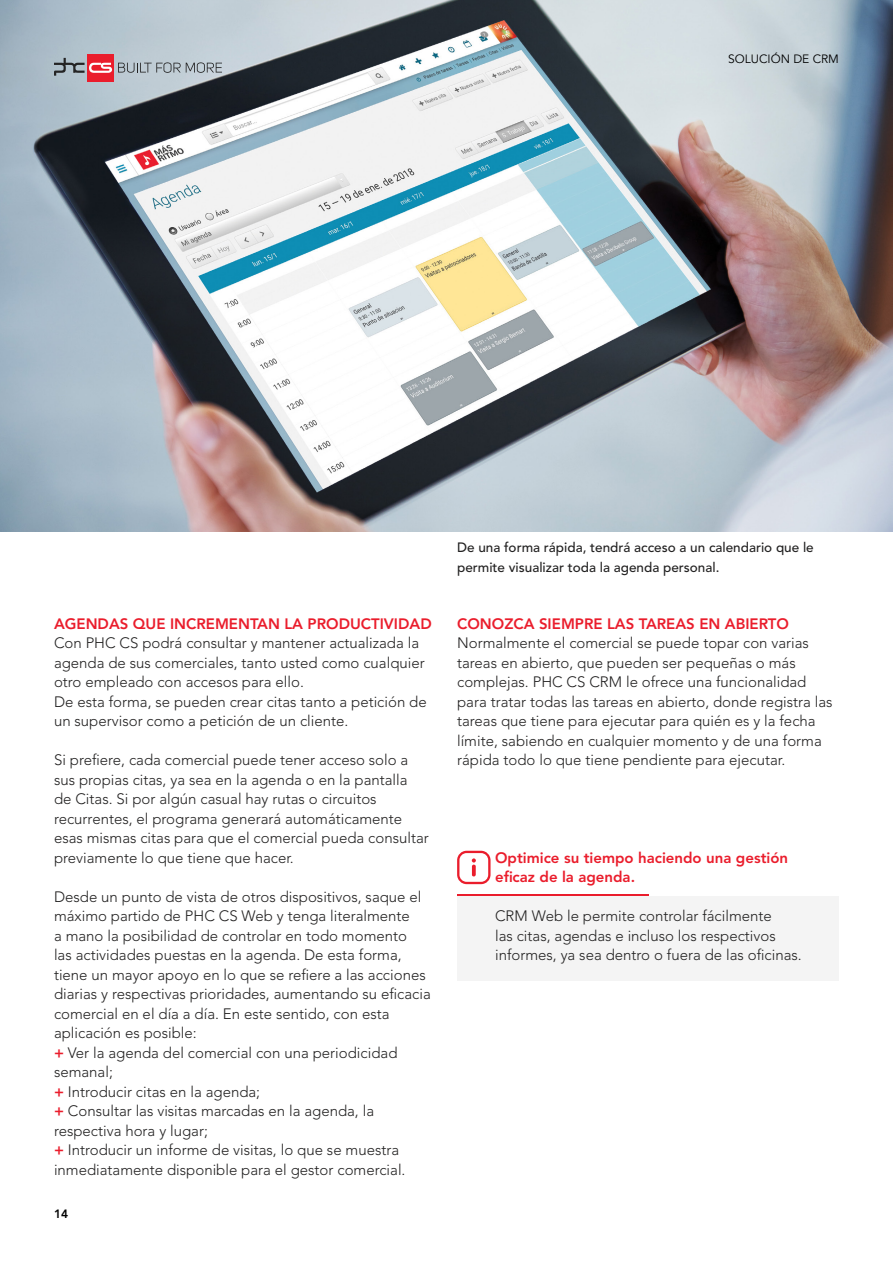
<style>
.page{position:relative;width:893px;height:1263px;background:#fff}
.page>*{position:absolute;margin:0;border:0;box-sizing:border-box;transform-origin:0 0}
.t1{font:300 15px/19.5px "Avenir LT Std";color:#222121}
.t2{font:800 15px/19.5px "Avenir LT Std";color:#ea1d2c}
.t3{font:500 13.5px/19.5px "Avenir LT Std";color:#222121}
.t4{font:12px "Avenir LT Std";color:#000}
.t5{font:800 12px "Avenir LT Std";color:#000}
.s1{font-weight:800;color:#ea1d2c}
</style>
<div class="page">
<img style="left:0;top:0;width:893px;height:531px">
<svg style="left:118px;top:62px;width:104px;height:11px"></svg>
<div style="left:87px;top:54px;width:27px;height:27px;background:#ea1d2c"></div>
<svg style="left:54px;top:58px;width:58px;height:18px"></svg>
<hr style="left:457px;top:894px;width:191px;height:2px;background:#ea1d2c">
<div style="left:457px;top:896px;width:382px;height:85px;background:#f4f4f4"></div>
<svg style="left:457px;top:851px;width:33px;height:33px"></svg>
<p class="t4" style="left:728px;top:52px;width:112px">SOLUCIÓN DE CRM</p>
<p class="t2" style="left:54px;top:614px;width:379px">AGENDAS QUE INCREMENTAN LA PRODUCTIVIDAD</p>
<p class="t1" style="left:54px;top:633px;width:374px">Con PHC CS podrá consultar y mantener actualizada la agenda de sus comerciales, tanto usted como cualquier otro empleado con accesos para ello.<br>De esta forma, se pueden crear citas tanto a petición de un supervisor como a petición de un cliente.</p>
<p class="t1" style="left:54px;top:750px;width:376px">Si prefiere, cada comercial puede tener acceso solo a sus propias citas, ya sea en la agenda o en la pantalla<br>de Citas. Si por algún casual hay rutas o circuitos recurrentes, el programa generará automáticamente esas mismas citas para que el comercial pueda consultar previamente lo que tiene que hacer.</p>
<p class="t1" style="left:54px;top:887px;width:378px">Desde un punto de vista de otros dispositivos, saque el máximo partido de PHC CS Web y tenga literalmente<br>a mano la posibilidad de controlar en todo momento<br>las actividades puestas en la agenda. De esta forma, tiene un mayor apoyo en lo que se refiere a las acciones diarias y respectivas prioridades, aumentando su eficacia comercial en el día a día. En este sentido, con esta aplicación es posible:<br><span class="s1">+</span> Ver la agenda del comercial con una periodicidad semanal;<br><span class="s1">+</span> Introducir citas en la agenda;<br><span class="s1">+</span> Consultar las visitas marcadas en la agenda, la respectiva hora y lugar;<br><span class="s1">+</span> Introducir un informe de visitas, lo que se muestra inmediatamente disponible para el gestor comercial.</p>
<p class="t5" style="left:54px;top:1207px;width:16px">14</p>
<p class="t3" style="left:457px;top:538px;width:358px">De una forma rápida, tendrá acceso a un calendario que le permite visualizar toda la agenda personal.</p>
<p class="t2" style="left:457px;top:614px;width:333px">CONOZCA SIEMPRE LAS TAREAS EN ABIERTO</p>
<p class="t1" style="left:457px;top:633px;width:377px">Normalmente el comercial se puede topar con varias tareas en abierto, que pueden ser pequeñas o más complejas. PHC CS CRM le ofrece una funcionalidad para tratar todas las tareas en abierto, donde registra las tareas que tiene para ejecutar para quién es y la fecha límite, sabiendo en cualquier momento y de una forma rápida todo lo que tiene pendiente para ejecutar.</p>
<p class="t2" style="left:495px;top:848px;width:295px">Optimice su tiempo haciendo una gestión eficaz de la agenda.</p>
<p class="t1" style="left:495px;top:906px;width:308px">CRM Web le permite controlar fácilmente<br>las citas, agendas e incluso los respectivos informes, ya sea dentro o fuera de las oficinas.</p>
</div>
